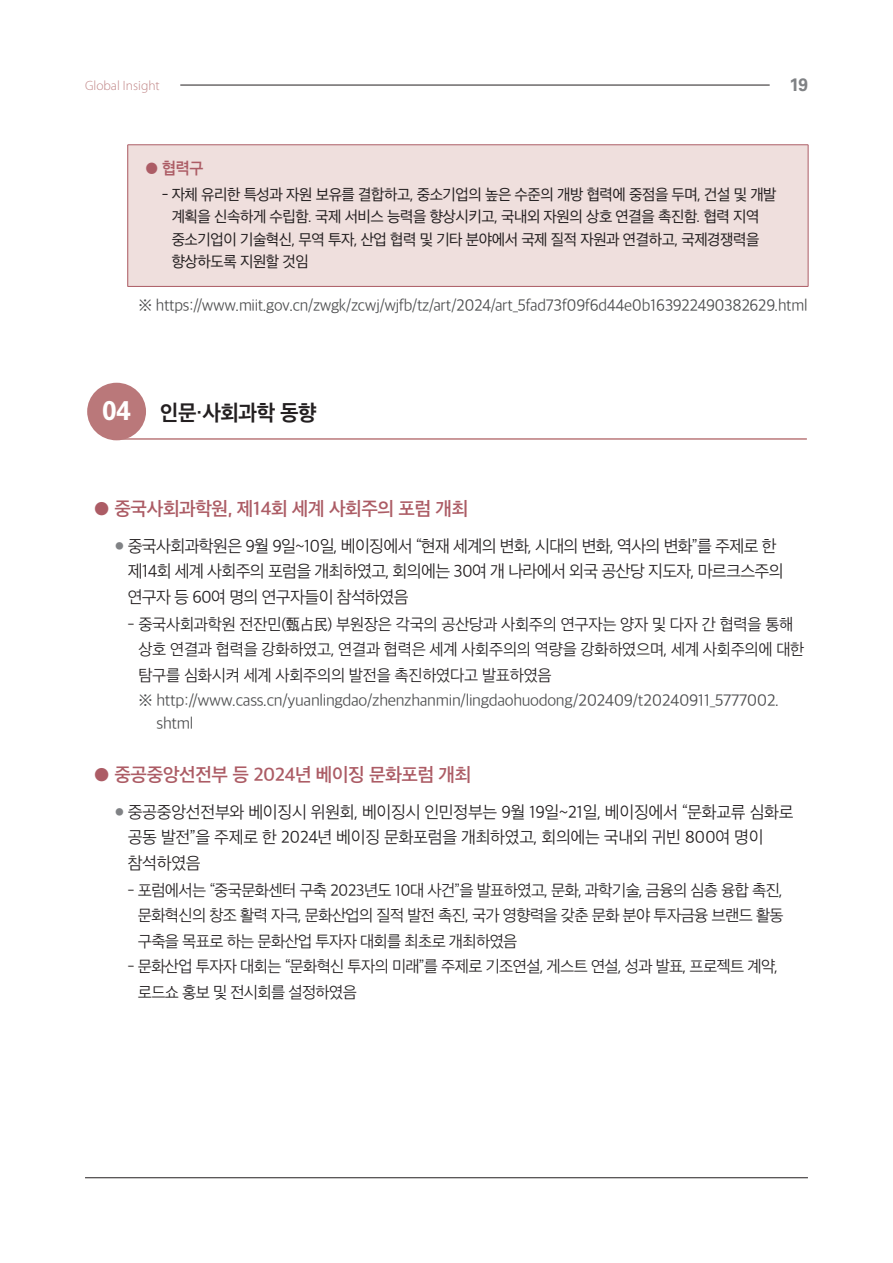
<style>
.page{position:relative;width:893px;height:1263px;background:#fff}
.page>*{position:absolute;margin:0;border:0;box-sizing:border-box;transform-origin:0 0}
.t1{font:21px "SD Gothic Neoa g Bd";letter-spacing:-.02em;color:#231f20;scale:.96 1}
.t2{font:18px "SD Gothic Neoa f Sm";letter-spacing:-.02em;color:#ac5c65}
.t3{font:700 18px "Univers LT Std";color:#808285;scale:.96 1}
.t4{font:16.5px/25.5px "SD Gothic Neoa c Lt";letter-spacing:-.04em;color:#231f20}
.t5{font:16.5px/25.5px "SD Gothic Neoa c Lt";letter-spacing:-.02em;color:#231f20}
.t6{font:15.75px/25.5px "SD Gothic Neoa c Lt";letter-spacing:-.02em;color:#231f20}
.t7{font:15.75px/22.5px "SD Gothic Neoa c Lt";letter-spacing:-.02em;color:#4b4c4d}
.t8{font:15.75px/25.5px "SD Gothic Neoa c Lt";letter-spacing:-.04em;color:#231f20}
.t9{font:15.75px "SD Gothic Neoa TTF f Sm";color:#ac5c65}
.t10{font:15px/22.5px "SD Gothic Neoa d Rg";letter-spacing:-.03em;color:#231f20}
.t11{font:300 13.5px "Myriad Pro";color:#c08586}
.s1{font-family:"SD Gothic Neoa e Md"}
.s2{font-family:"Univers LT Std";font-weight:700;font-size:27px;color:#fff}
.s3{font-size:10.5px;color:#808285}
</style>
<div class="page">
<hr style="left:180px;top:85px;width:590px;height:1px;background:#231f20">
<hr style="left:85px;top:1177px;width:723px;height:1px;background:#231f20">
<div style="left:128px;top:145px;width:680px;height:141px;background:#efdfdd"></div>
<hr style="left:127px;top:145px;width:1px;height:141px;background:#ac5c65">
<hr style="left:128px;top:144px;width:680px;height:1px;background:#ac5c65">
<hr style="left:808px;top:145px;width:1px;height:141px;background:#ac5c65">
<hr style="left:128px;top:286px;width:680px;height:1px;background:#ac5c65">
<hr style="left:113px;top:438px;width:694px;height:2px;background:#ba787a">
<div style="left:87px;top:383px;width:59px;height:57px;background:#ba787a;border-radius:50%"></div>
<p class="t11" style="left:85px;top:77px;width:76px">Global Insight</p>
<p class="t3" style="left:789px;top:74px;width:21px">19</p>
<p class="t9" style="left:145px;top:161px;width:60px"><span class="s1">●</span> 협력구</p>
<p class="t10" style="left:172px;top:183px;width:606px;text-indent:-10px">- 자체 유리한 특성과 자원 보유를 결합하고, 중소기업의 높은 수준의 개방 협력에 중점을 두며, 건설 및 개발 계획을 신속하게 수립함. 국제 서비스 능력을 향상시키고, 국내외 자원의 상호 연결을 촉진함. 협력 지역 중소기업이 기술혁신, 무역 투자, 산업 협력 및 기타 분야에서 국제 질적 자원과 연결하고, 국제경쟁력을 향상하도록 지원할 것임</p>
<p class="t7" style="left:138px;top:294px;width:671px">※ https://www.miit.gov.cn/zwgk/zcwj/wjfb/tz/art/2024/art_5fad73f09f6d44e0b163922490382629.html</p>
<h1 class="t1" style="left:102px;top:402px;width:225px"><span class="s2">04</span> 인문·사회과학 동향</h1>
<p class="t2" style="left:94px;top:499px;width:376px">● 중국사회과학원, 제14회 세계 사회주의 포럼 개최</p>
<p class="t4" style="left:128px;top:533px;width:657px;text-indent:-13px"><span class="s3">●</span> 중국사회과학원은 9월 9일~10일, 베이징에서 “현재 세계의 변화, 시대의 변화, 역사의 변화”를 주제로 한 제14회 세계 사회주의 포럼을 개최하였고, 회의에는 30여 개 나라에서 외국 공산당 지도자, 마르크스주의 연구자 등 60여 명의 연구자들이 참석하였음</p>
<p class="t6" style="left:138px;top:611px;width:668px;text-indent:-11px">- 중국사회과학원 전잔민(甄占民) 부원장은 각국의 공산당과 사회주의 연구자는 양자 및 다자 간 협력을 통해 상호 연결과 협력을 강화하였고, 연결과 협력은 세계 사회주의의 역량을 강화하였으며, 세계 사회주의에 대한 탐구를 심화시켜 세계 사회주의의 발전을 촉진하였다고 발표하였음</p>
<p class="t7" style="left:156px;top:689px;width:624px;text-indent:-18px">※ http://www.cass.cn/yuanlingdao/zhenzhanmin/lingdaohuodong/202409/t20240911_5777002. shtml</p>
<p class="t2" style="left:94px;top:765px;width:379px">● 중공중앙선전부 등 2024년 베이징 문화포럼 개최</p>
<p class="t5" style="left:128px;top:799px;width:667px;text-indent:-13px"><span class="s3">●</span> 중공중앙선전부와 베이징시 위원회, 베이징시 인민정부는 9월 19일~21일, 베이징에서 “문화교류 심화로 공동 발전”을 주제로 한 2024년 베이징 문화포럼을 개최하였고, 회의에는 국내외 귀빈 800여 명이 참석하였음</p>
<p class="t6" style="left:138px;top:877px;width:647px;text-align:justify;text-indent:-10px">- 포럼에서는 “중국문화센터 구축 2023년도 10대 사건”을 발표하였고, 문화, 과학기술, 금융의 심층 융합 촉진, 문화혁신의 창조 활력 자극, 문화산업의 질적 발전 촉진, 국가 영향력을 갖춘 문화 분야 투자금융 브랜드 활동 구축을 목표로 하는 문화산업 투자자 대회를 최초로 개최하였음</p>
<p class="t8" style="left:138px;top:954px;width:642px;text-indent:-10px">- 문화산업 투자자 대회는 “문화혁신 투자의 미래”를 주제로 기조연설, 게스트 연설, 성과 발표, 프로젝트 계약, 로드쇼 홍보 및 전시회를 설정하였음</p>
</div>
